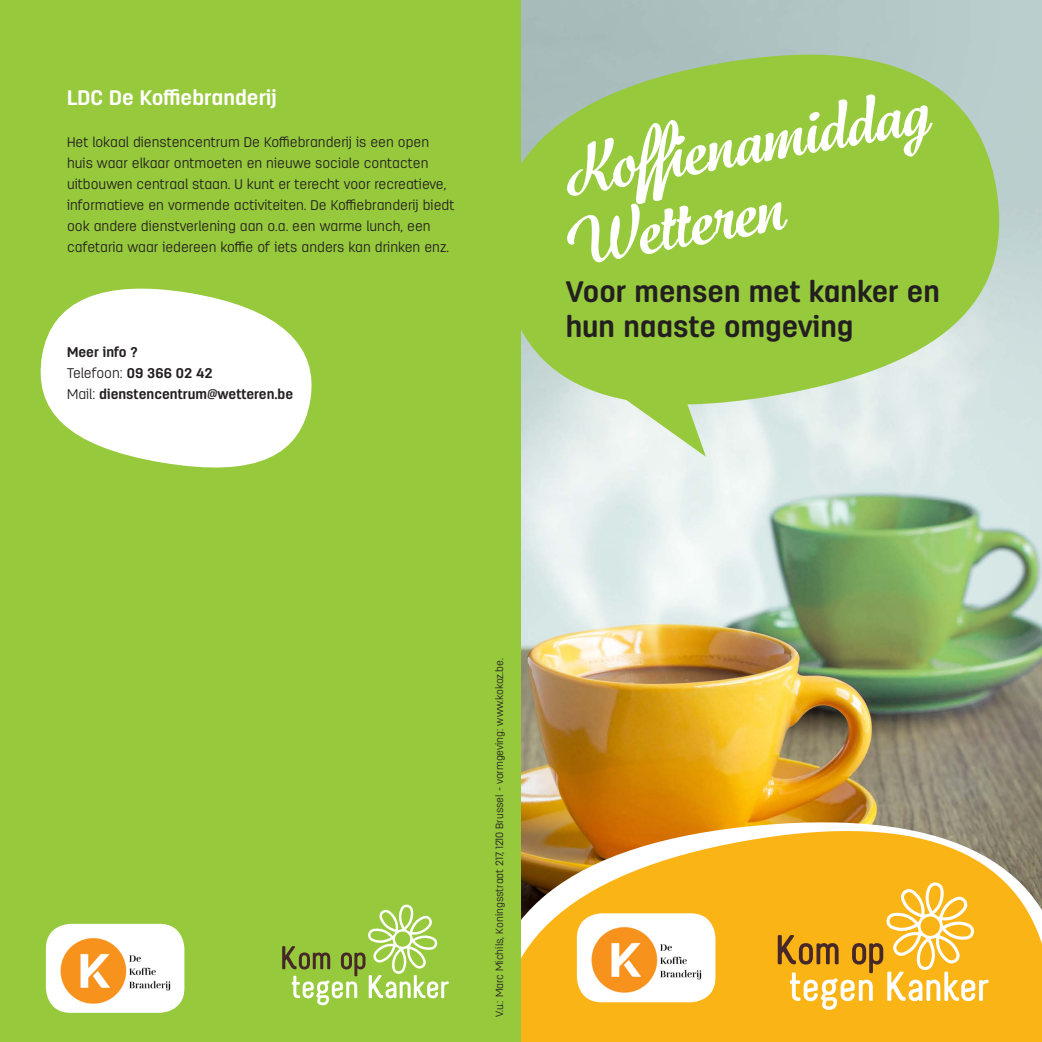
<style>
.page{position:relative;width:1042px;height:1042px;background:#fff}
.page>*{position:absolute;margin:0;border:0;box-sizing:border-box;transform-origin:0 0}
.t1{font:italic 700 63px/70px "Jazz Script 1";color:#fff}
.t2{font:700 29.57px/35.5px "Antartida Rounded";color:#231f20}
.t3{font:700 21px "Antartida Rounded";color:#fff}
.t4{font:300 14px/21px "Antartida Rounded";color:#231f20}
.t5{font:700 14px "Antartida Rounded";color:#231f20}
.t6{font:300 10.5px "Antartida Rounded";color:#231f20}
.s1{font-weight:700}
.s2{font-weight:300}
</style>
<div class="page">
<img style="left:520px;top:0;width:522px;height:808px">
<svg style="left:520px;top:34px;width:494px;height:392px;fill:#97c93c"></svg>
<svg style="left:520px;top:809px;width:522px;height:233px;fill:#fbb416"></svg>
<svg style="left:778px;top:882px;width:210px;height:128px"></svg>
<svg style="left:618px;top:353px;width:88px;height:104px"></svg>
<div style="left:0;top:0;width:520px;height:1042px;background:#97c93c"></div>
<svg style="left:40px;top:288px;width:272px;height:180px;fill:#fff"></svg>
<svg style="left:282px;top:904px;width:167px;height:101px"></svg>
<div style="left:577px;top:913px;width:138px;height:89px;background:#fff;border-radius:25px"></div>
<img style="left:591px;top:927px;width:110px;height:66px">
<div style="left:46px;top:924px;width:138px;height:89px;background:#fff;border-radius:25px"></div>
<img style="left:60px;top:938px;width:110px;height:65px">
<p class="t3" style="left:67px;top:86px;width:211px">LDC De Koffiebranderij</p>
<p class="t4" style="left:67px;top:132px;width:389px">Het lokaal dienstencentrum De Koffiebranderij is een open huis waar elkaar ontmoeten en nieuwe sociale contacten uitbouwen centraal staan. U kunt er terecht voor recreatieve, informatieve en vormende activiteiten. De Koffiebranderij biedt ook andere dienstverlening aan o.a. een warme lunch, een cafetaria waar iedereen koffie of iets anders kan drinken enz.</p>
<p class="t5" style="left:67px;top:344px;width:72px">Meer info ?</p>
<p class="t4" style="left:67px;top:363px;width:147px">Telefoon: <span class="s1">09 366 02 42</span></p>
<p class="t5" style="left:67px;top:386px;width:228px"><span class="s2">Mail:</span> dienstencentrum@wetteren.be</p>
<p class="t1" style="left:546px;top:143px;width:381px;rotate:-10deg">Koffienamiddag<br>Wetteren</p>
<p class="t2" style="left:566px;top:274px;width:376px">Voor mensen met kanker en hun naaste omgeving</p>
<p class="t6" style="left:493px;top:1017px;width:360px;rotate:-90deg">V.u.: Marc Michils, Koningsstraat 217, 1210 Brussel - vormgeving: www.kokoz.be.</p>
</div>
